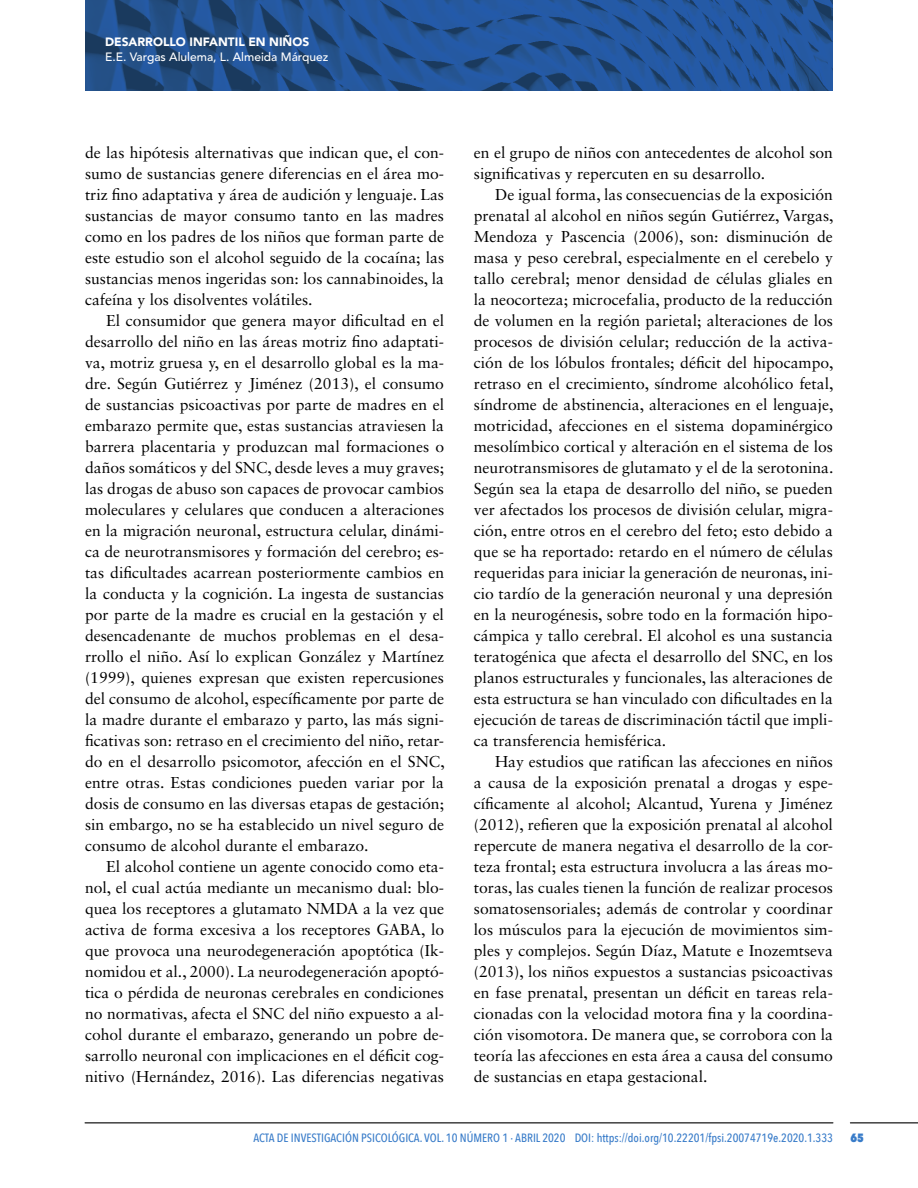
<style>
.page{position:relative;width:918px;height:1188px;background:#fff}
.page>*{position:absolute;margin:0;border:0;box-sizing:border-box;transform-origin:0 0}
.Texto_articulo_sangr{font:15.75px/21px "Sabon LT Std";color:#000;text-align:justify}
.Texto_articulo_1{font:15.75px/21px "Sabon LT Std";color:#000;text-align:justify}
.t1{font:500 12px "Avenir Next Condensed";color:#397cc9}
.t2{font:500 12px "Avenir LT Std";color:#fff}
.t3{font:900 12px "Avenir LT Std";color:#fff}
.t4{font:800 12px "Avenir Next Condensed";color:#397cc9}
</style>
<div class="page">
<img style="left:85px;top:0;width:748px;height:91px">
<hr style="left:85px;top:1122px;width:748px;height:1px;background:#000">
<hr style="left:850px;top:1122px;width:68px;height:1px;background:#000">
<p class="t3" style="left:105px;top:35px;width:206px">DESARROLLO INFANTIL EN NIÑOS</p>
<p class="t2" style="left:105px;top:50px;width:225px">E.E. Vargas Alulema, L. Almeida Márquez</p>
<p class="Texto_articulo_1" style="left:85px;top:142px;width:361px">de las hipótesis alternativas que indican que, el con&shy;sumo de sustancias genere diferencias en el área mo&shy;triz fino adaptativa y área de audición y lenguaje. Las sustancias de mayor consumo tanto en las madres como en los padres de los niños que forman parte de este estudio son el alcohol seguido de la cocaína; las sustancias menos ingeridas son: los cannabinoides, la cafeína y los disolventes volátiles.</p>
<p class="Texto_articulo_sangr" style="left:85px;top:310px;width:361px;text-indent:21px">El consumidor que genera mayor dificultad en el desarrollo del niño en las áreas motriz fino adaptati&shy;va, motriz gruesa y, en el desarrollo global es la ma&shy;dre. Según Gutiérrez y Jiménez (2013), el consumo de sustancias psicoactivas por parte de madres en el embarazo permite que, estas sustancias atraviesen la barrera placentaria y produzcan mal formaciones o daños somáticos y del SNC, desde leves a muy graves; las drogas de abuso son capaces de provocar cambios moleculares y celulares que conducen a alteraciones en la migración neuronal, estructura celular, dinámi&shy;ca de neurotransmisores y formación del cerebro; es&shy;tas dificultades acarrean posteriormente cambios en la conducta y la cognición. La ingesta de sustancias por parte de la madre es crucial en la gestación y el desencadenante de muchos problemas en el desa&shy;rrollo el niño. Así lo explican González y Martínez (1999), quienes expresan que existen repercusiones del consumo de alcohol, específicamente por parte de la madre durante el embarazo y parto, las más signi&shy;ficativas son: retraso en el crecimiento del niño, retar&shy;do en el desarrollo psicomotor, afección en el SNC, entre otras. Estas condiciones pueden variar por la dosis de consumo en las diversas etapas de gestación; sin embargo, no se ha establecido un nivel seguro de consumo de alcohol durante el embarazo.</p>
<p class="Texto_articulo_sangr" style="left:85px;top:856px;width:361px;text-indent:21px">El alcohol contiene un agente conocido como eta&shy;nol, el cual actúa mediante un mecanismo dual: blo&shy;quea los receptores a glutamato NMDA a la vez que activa de forma excesiva a los receptores GABA, lo que provoca una neurodegeneración apoptótica (Ik&shy;nomidou et al., 2000). La neurodegeneración apoptó&shy;tica o pérdida de neuronas cerebrales en condiciones no normativas, afecta el SNC del niño expuesto a al&shy;cohol durante el embarazo, generando un pobre de&shy;sarrollo neuronal con implicaciones en el déficit cog&shy;nitivo (Hernández, 2016). Las diferencias negativas</p>
<p class="Texto_articulo_sangr" style="left:474px;top:142px;width:361px">en el grupo de niños con antecedentes de alcohol son significativas y repercuten en su desarrollo.</p>
<p class="Texto_articulo_sangr" style="left:474px;top:184px;width:361px;text-indent:21px">De igual forma, las consecuencias de la exposición prenatal al alcohol en niños según Gutiérrez, Vargas, Mendoza y Pascencia (2006), son: disminución de masa y peso cerebral, especialmente en el cerebelo y tallo cerebral; menor densidad de células gliales en la neocorteza; microcefalia, producto de la reducción de volumen en la región parietal; alteraciones de los procesos de división celular; reducción de la activa&shy;ción de los lóbulos frontales; déficit del hipocampo, retraso en el crecimiento, síndrome alcohólico fetal, síndrome de abstinencia, alteraciones en el lenguaje, motricidad, afecciones en el sistema dopaminérgico mesolímbico cortical y alteración en el sistema de los neurotransmisores de glutamato y el de la serotonina.<br>Según sea la etapa de desarrollo del niño, se pueden ver afectados los procesos de división celular, migra&shy;ción, entre otros en el cerebro del feto; esto debido a que se ha reportado: retardo en el número de células requeridas para iniciar la generación de neuronas, ini&shy;cio tardío de la generación neuronal y una depresión en la neurogénesis, sobre todo en la formación hipo&shy;cámpica y tallo cerebral. El alcohol es una sustancia teratogénica que afecta el desarrollo del SNC, en los planos estructurales y funcionales, las alteraciones de esta estructura se han vinculado con dificultades en la ejecución de tareas de discriminación táctil que impli&shy;ca transferencia hemisférica.</p>
<p class="Texto_articulo_sangr" style="left:474px;top:751px;width:361px;text-indent:21px">Hay estudios que ratifican las afecciones en niños a causa de la exposición prenatal a drogas y espe&shy;cíficamente al alcohol; Alcantud, Yurena y Jiménez (2012), refieren que la exposición prenatal al alcohol repercute de manera negativa el desarrollo de la cor&shy;teza frontal; esta estructura involucra a las áreas mo&shy;toras, las cuales tienen la función de realizar procesos somatosensoriales; además de controlar y coordinar los músculos para la ejecución de movimientos sim&shy;ples y complejos. Según Díaz, Matute e Inozemtseva (2013), los niños expuestos a sustancias psicoactivas en fase prenatal, presentan un déficit en tareas rela&shy;cionadas con la velocidad motora fina y la coordina&shy;ción visomotora. De manera que, se corrobora con la teoría las afecciones en esta área a causa del consumo de sustancias en etapa gestacional.</p>
<p class="t1" style="left:253px;top:1130px;width:581px">ACTA DE INVESTIGACIÓN PSICOLÓGICA. VOL. 10 NÚMERO 1 · ABRIL 2020 DOI: https://doi.org/10.22201/fpsi.20074719e.2020.1.333</p>
<p class="t4" style="left:850px;top:1130px;width:15px">65</p>
</div>
